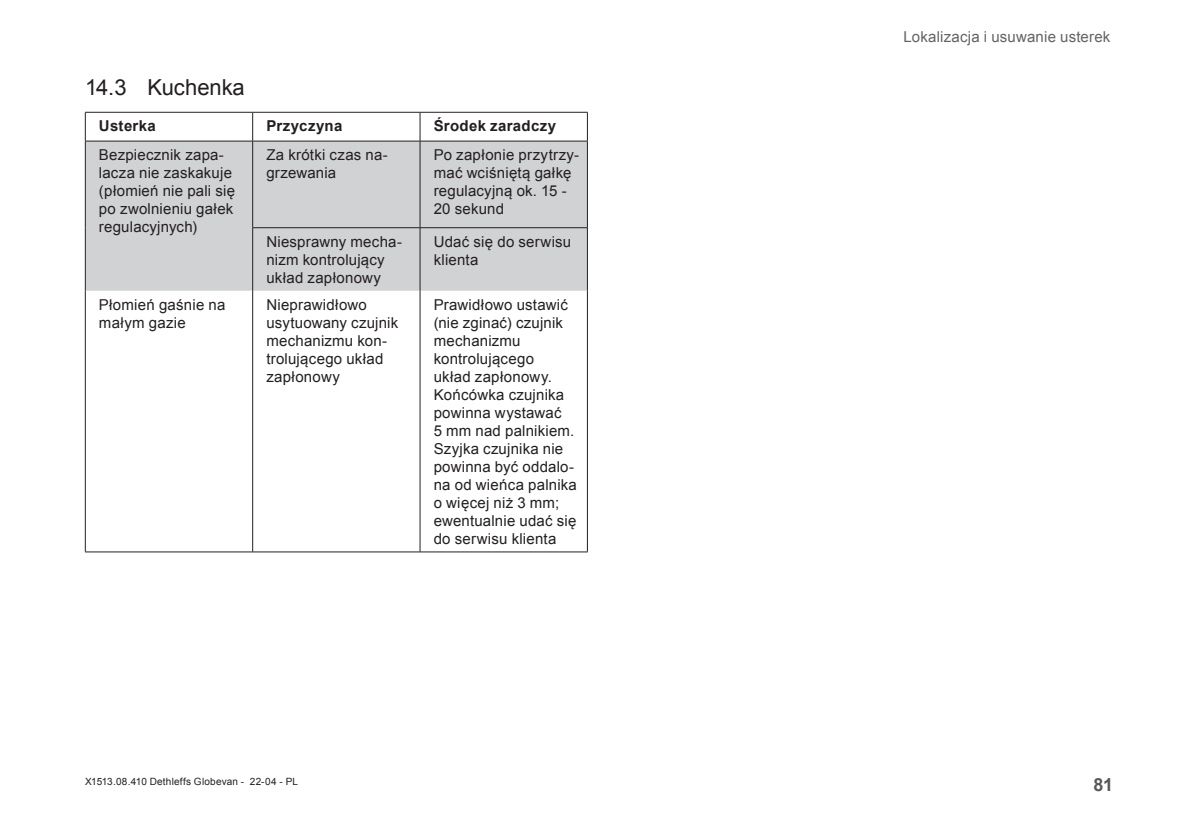
<style>
.page{position:relative;width:1191px;height:823px;background:#fff}
.page>*{position:absolute;margin:0;border:0;box-sizing:border-box;transform-origin:0 0}
.t1{font:22px "Arial";letter-spacing:-.005em;color:#231f20}
.t2{font:700 18px "Arial";color:#57585a}
.Tabelle_Grundtext{font:15px/18px "Arial";letter-spacing:.015em;color:#231f20}
.Tabelle_Kopfzeile{font:700 15px "Arial";letter-spacing:.02em;color:#231f20}
.t3{font:15px "Arial";letter-spacing:.01em;color:#636366}
.t4{font:10px "Arial";letter-spacing:.02em;color:#231f20}
</style>
<div class="page">
<div style="left:86px;top:142px;width:501px;height:148px;background:#d1d2d4"></div>
<hr style="left:85px;top:112px;width:168px;height:1px;background:#231f20">
<svg style="left:85px;top:112px;width:1px;height:29px"></svg>
<hr style="left:253px;top:112px;width:167px;height:1px;background:#231f20">
<svg style="left:252px;top:112px;width:1px;height:29px"></svg>
<hr style="left:420px;top:112px;width:167px;height:1px;background:#231f20">
<svg style="left:420px;top:112px;width:1px;height:29px"></svg>
<svg style="left:587px;top:112px;width:1px;height:29px"></svg>
<hr style="left:85px;top:141px;width:168px;height:1px;background:#231f20">
<hr style="left:85px;top:141px;width:1px;height:86px;background:#231f20">
<hr style="left:253px;top:141px;width:167px;height:1px;background:#231f20">
<hr style="left:252px;top:141px;width:1px;height:86px;background:#231f20">
<hr style="left:420px;top:141px;width:167px;height:1px;background:#231f20">
<hr style="left:420px;top:141px;width:1px;height:86px;background:#231f20">
<hr style="left:587px;top:141px;width:1px;height:86px;background:#231f20">
<hr style="left:85px;top:227px;width:1px;height:63px;background:#231f20">
<hr style="left:252px;top:227px;width:168px;height:1px;background:#231f20">
<hr style="left:252px;top:228px;width:1px;height:62px;background:#231f20">
<hr style="left:420px;top:227px;width:167px;height:1px;background:#231f20">
<hr style="left:420px;top:228px;width:1px;height:62px;background:#231f20">
<hr style="left:587px;top:228px;width:1px;height:62px;background:#231f20">
<hr style="left:85px;top:290px;width:1px;height:261px;background:#231f20">
<hr style="left:252px;top:290px;width:1px;height:261px;background:#231f20">
<hr style="left:420px;top:290px;width:1px;height:261px;background:#231f20">
<hr style="left:587px;top:290px;width:1px;height:261px;background:#231f20">
<hr style="left:85px;top:551px;width:168px;height:1px;background:#231f20">
<hr style="left:253px;top:551px;width:167px;height:1px;background:#231f20">
<hr style="left:420px;top:551px;width:167px;height:1px;background:#231f20">
<p class="t1" style="left:85px;top:73px;width:161px">14.3 Kuchenka</p>
<p class="Tabelle_Kopfzeile" style="left:99px;top:116px;width:58px">Usterka</p>
<p class="Tabelle_Kopfzeile" style="left:266px;top:116px;width:78px">Przyczyna</p>
<p class="Tabelle_Kopfzeile" style="left:434px;top:116px;width:124px">Środek zaradczy</p>
<p class="Tabelle_Grundtext" style="left:99px;top:146px;width:138px">Bezpiecznik zapa&shy;lacza nie zaskakuje (płomień nie pali się po zwolnieniu gałek regulacyjnych)</p>
<p class="Tabelle_Grundtext" style="left:266px;top:146px;width:123px">Za krótki czas na&shy;grzewania</p>
<p class="Tabelle_Grundtext" style="left:434px;top:146px;width:147px">Po zapłonie przytrzy&shy;mać wciśniętą gałkę regulacyjną ok. 15 -<br>20 sekund</p>
<p class="Tabelle_Grundtext" style="left:266px;top:232px;width:137px">Niesprawny mecha&shy;nizm kontrolujący układ zapłonowy</p>
<p class="Tabelle_Grundtext" style="left:434px;top:232px;width:139px">Udać się do serwisu klienta</p>
<p class="Tabelle_Grundtext" style="left:99px;top:295px;width:128px">Płomień gaśnie na małym gazie</p>
<p class="Tabelle_Grundtext" style="left:266px;top:295px;width:133px">Nieprawidłowo usytuowany czujnik mechanizmu kon&shy;trolującego układ zapłonowy</p>
<p class="Tabelle_Grundtext" style="left:434px;top:295px;width:145px">Prawidłowo ustawić (nie zginać) czujnik mechanizmu kontrolującego<br>układ zapłonowy.<br>Końcówka czujnika powinna wystawać<br>5 mm nad palnikiem.<br>Szyjka czujnika nie powinna być oddalo&shy;na od wieńca palnika o więcej niż 3 mm; ewentualnie udać się do serwisu klienta</p>
<p class="t3" style="left:903px;top:27px;width:208px">Lokalizacja i usuwanie usterek</p>
<p class="t4" style="left:85px;top:774px;width:214px">X1513.08.410 Dethleffs Globevan - 22-04 - PL</p>
<p class="t2" style="left:1093px;top:771px;width:21px">81</p>
</div>
